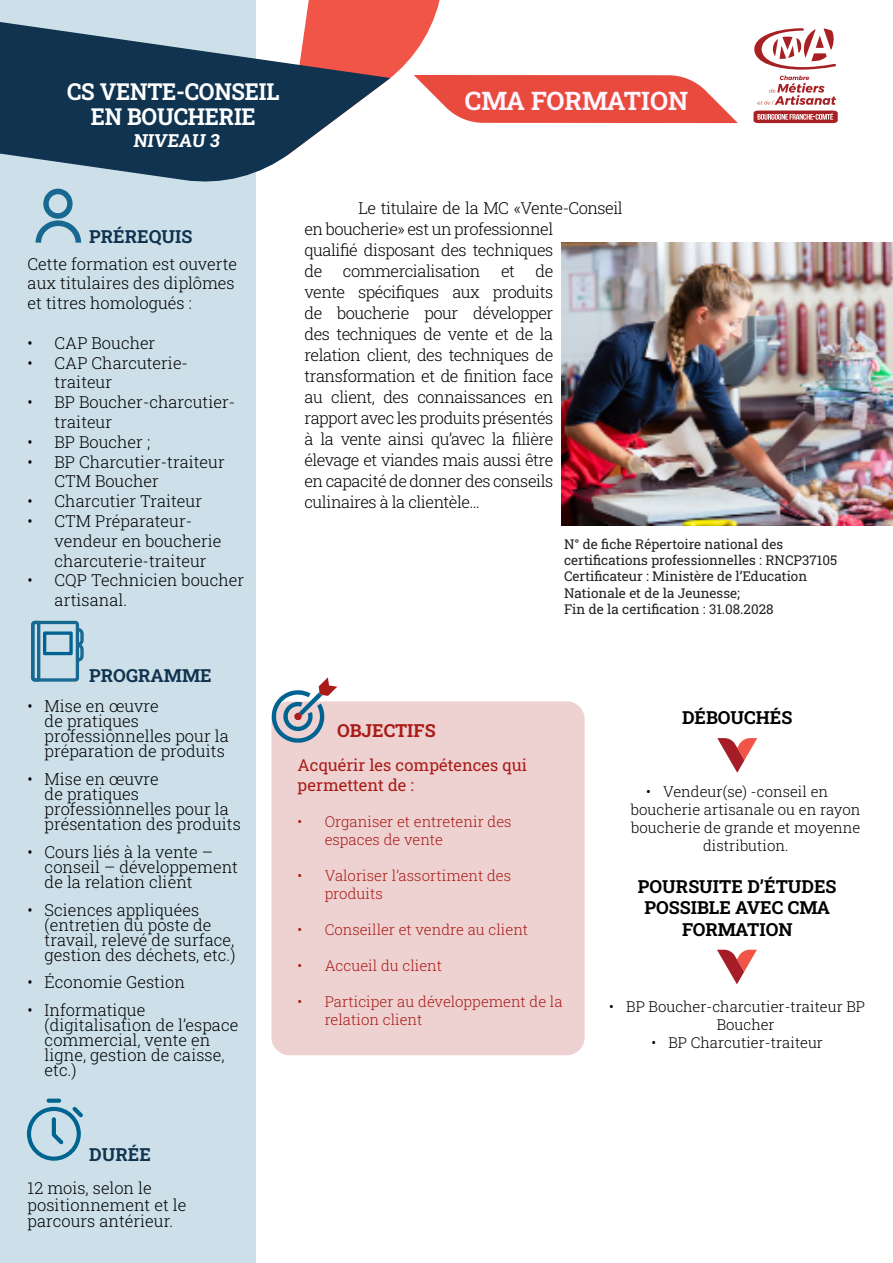
<style>
.page{position:relative;width:893px;height:1263px;background:#fff}
.page>*{position:absolute;margin:0;border:0;box-sizing:border-box;transform-origin:0 0}
.t1{font:700 25.65px "Roboto Slab";color:#fff5ff}
.t2{font:700 23.4px "Roboto Slab";letter-spacing:-.01em;color:#fff;scale:.95 1}
.t3{font:700 18px/21.6px "Roboto Slab";color:#000;text-align:center}
.t4{font:700 18px "Roboto Slab";color:#103350}
.t5{font:700 18px "Roboto Slab";color:#a91b18}
.t6{font:700 18px "Roboto Slab";color:#fff}
.t7{font:300 16.5px/15px "Roboto Slab";color:#000}
.t8{font:300 16.5px/21px "Roboto Slab";letter-spacing:-.03em;color:#000}
.t9{font:16.5px/19.8px "Roboto Slab";color:#a91b18}
.t10{font:300 15px/18px "Roboto Slab";color:#a91b18}
.t11{font:300 15px/18px "Roboto Slab";color:#000}
.t12{font:13.5px "Roboto Slab";color:#231f20}
</style>
<div class="page">
<div style="left:0;top:0;width:255px;height:1263px;background:#cde0e9"></div>
<div style="left:271px;top:701px;width:314px;height:354px;background:#eed2d1;border-radius:18px"></div>
<svg style="left:717px;top:738px;width:40px;height:35px"></svg>
<svg style="left:272px;top:677px;width:65px;height:66px"></svg>
<svg style="left:0;top:16px;width:287px;height:169px;fill:#103350"></svg>
<img style="left:562px;top:243px;width:331px;height:282px">
<svg style="left:717px;top:949px;width:40px;height:35px"></svg>
<svg style="left:287px;top:0;width:451px;height:156px"></svg>
<svg style="left:757px;top:76px;width:79px;height:29px"></svg>
<svg style="left:754px;top:28px;width:82px;height:42px"></svg>
<svg style="left:753px;top:111px;width:85px;height:12px"></svg>
<svg style="left:27px;top:1098px;width:56px;height:63px"></svg>
<svg style="left:31px;top:620px;width:53px;height:62px"></svg>
<svg style="left:36px;top:189px;width:45px;height:54px"></svg>
<p class="t2" style="left:67px;top:75px;width:225px">CS VENTE-CONSEIL</p>
<p class="t2" style="left:91px;top:100px;width:175px">EN BOUCHERIE</p>
<p class="t6" style="left:133px;top:128px;width:90px">NIVEAU 3</p>
<p class="t4" style="left:89px;top:224px;width:105px">PRÉREQUIS</p>
<p class="t7" style="left:28px;top:253px;width:211px;line-height:19.8px">Cette formation est ouverte aux titulaires des diplômes et titres homologués :</p>
<p class="t7" style="left:28px;top:335px;width:129px">• CAP Boucher</p>
<p class="t7" style="left:55px;top:352px;width:135px;line-height:19.8px;text-indent:-27px">• CAP Charcuterie&shy;traiteur</p>
<p class="t7" style="left:55px;top:392px;width:182px;line-height:19.8px;text-indent:-27px">• BP Boucher-charcutier&shy;traiteur</p>
<p class="t7" style="left:28px;top:434px;width:124px">• BP Boucher ;</p>
<p class="t7" style="left:55px;top:451px;width:172px;line-height:19.8px;text-indent:-27px">• BP Charcutier-traiteur<br>CTM Boucher</p>
<p class="t7" style="left:28px;top:493px;width:176px">• Charcutier Traiteur</p>
<p class="t7" style="left:55px;top:511px;width:168px;line-height:19.8px;text-indent:-27px">• CTM Préparateur&shy;vendeur en boucherie charcuterie-traiteur</p>
<p class="t7" style="left:55px;top:570px;width:191px;line-height:19.8px;text-indent:-27px">• CQP Technicien boucher artisanal.</p>
<p class="t1" style="left:465px;top:83px;width:225px">CMA FORMATION</p>
<p class="t8" style="left:304px;top:197px;width:320px;text-indent:54px">Le titulaire de la MC «Vente-Conseil en boucherie» est un professionnel<br>qualifié disposant des techniques<br>de commercialisation et de<br>vente spécifiques aux produits<br>de boucherie pour développer<br>des techniques de vente et de la<br>relation client, des techniques de transformation et de finition face<br>au client, des connaissances en<br>rapport avec les produits présentés<br>à la vente ainsi qu’avec la filière<br>élevage et viandes mais aussi être<br>en capacité de donner des conseils culinaires à la clientèle…</p>
<p class="t12" style="left:564px;top:535px;width:221px">N° de fiche Répertoire national des</p>
<p class="t12" style="left:564px;top:551px;width:275px">certifications professionnelles : RNCP37105</p>
<p class="t12" style="left:564px;top:567px;width:245px">Certificateur : Ministère de l’Education</p>
<p class="t12" style="left:564px;top:583px;width:177px">Nationale et de la Jeunesse;</p>
<p class="t12" style="left:564px;top:600px;width:211px">Fin de la certification : 31.08.2028</p>
<p class="t4" style="left:89px;top:663px;width:124px">PROGRAMME</p>
<p class="t7" style="left:45px;top:698px;width:186px;text-indent:-17px">• Mise en œuvre<br>de pratiques professionnelles pour la préparation de produits</p>
<p class="t7" style="left:45px;top:771px;width:198px;text-indent:-17px">• Mise en œuvre<br>de pratiques professionnelles pour la présentation des produits</p>
<p class="t7" style="left:45px;top:844px;width:195px;text-indent:-17px">• Cours liés à la vente – conseil – développement de la relation client</p>
<p class="t7" style="left:45px;top:902px;width:192px;text-indent:-17px">• Sciences appliquées (entretien du poste de travail, relevé de surface, gestion des déchets, etc.)</p>
<p class="t7" style="left:28px;top:974px;width:159px">• Économie Gestion</p>
<p class="t7" style="left:45px;top:1002px;width:195px;text-indent:-17px">• Informatique (digitalisation de l’espace commercial, vente en ligne, gestion de caisse, etc.)</p>
<p class="t5" style="left:337px;top:718px;width:100px">OBJECTIFS</p>
<p class="t9" style="left:298px;top:755px;width:231px">Acquérir les compétences qui permettent de :</p>
<p class="t10" style="left:325px;top:812px;width:188px;text-indent:-27px">• Organiser et entretenir des espaces de vente</p>
<p class="t10" style="left:325px;top:866px;width:188px;text-indent:-27px">• Valoriser l’assortiment des produits</p>
<p class="t10" style="left:298px;top:920px;width:232px">• Conseiller et vendre au client</p>
<p class="t10" style="left:298px;top:956px;width:146px">• Accueil du client</p>
<p class="t10" style="left:325px;top:992px;width:240px;text-indent:-27px">• Participer au développement de la relation client</p>
<p class="t3" style="left:682px;top:706px;width:112px">DÉBOUCHÉS</p>
<p class="t11" style="left:646px;top:782px;width:183px">• Vendeur(se) -conseil en</p>
<p class="t11" style="left:631px;top:800px;width:231px">boucherie artisanale ou en rayon</p>
<p class="t11" style="left:631px;top:818px;width:230px">boucherie de grande et moyenne</p>
<p class="t11" style="left:703px;top:836px;width:87px">distribution.</p>
<p class="t3" style="left:638px;top:875px;width:200px">POURSUITE D’ÉTUDES<br>POSSIBLE AVEC CMA<br>FORMATION</p>
<p class="t11" style="left:717px;top:997px;width:150px;text-indent:-108px">• BP Boucher-charcutier-traiteur BP<br>Boucher</p>
<p class="t11" style="left:651px;top:1033px;width:173px">• BP Charcutier-traiteur</p>
<p class="t4" style="left:89px;top:1142px;width:63px">DURÉE</p>
<p class="t7" style="left:28px;top:1179px;width:160px;line-height:16.5px">12 mois, selon le positionnement et le parcours antérieur.</p>
</div>
